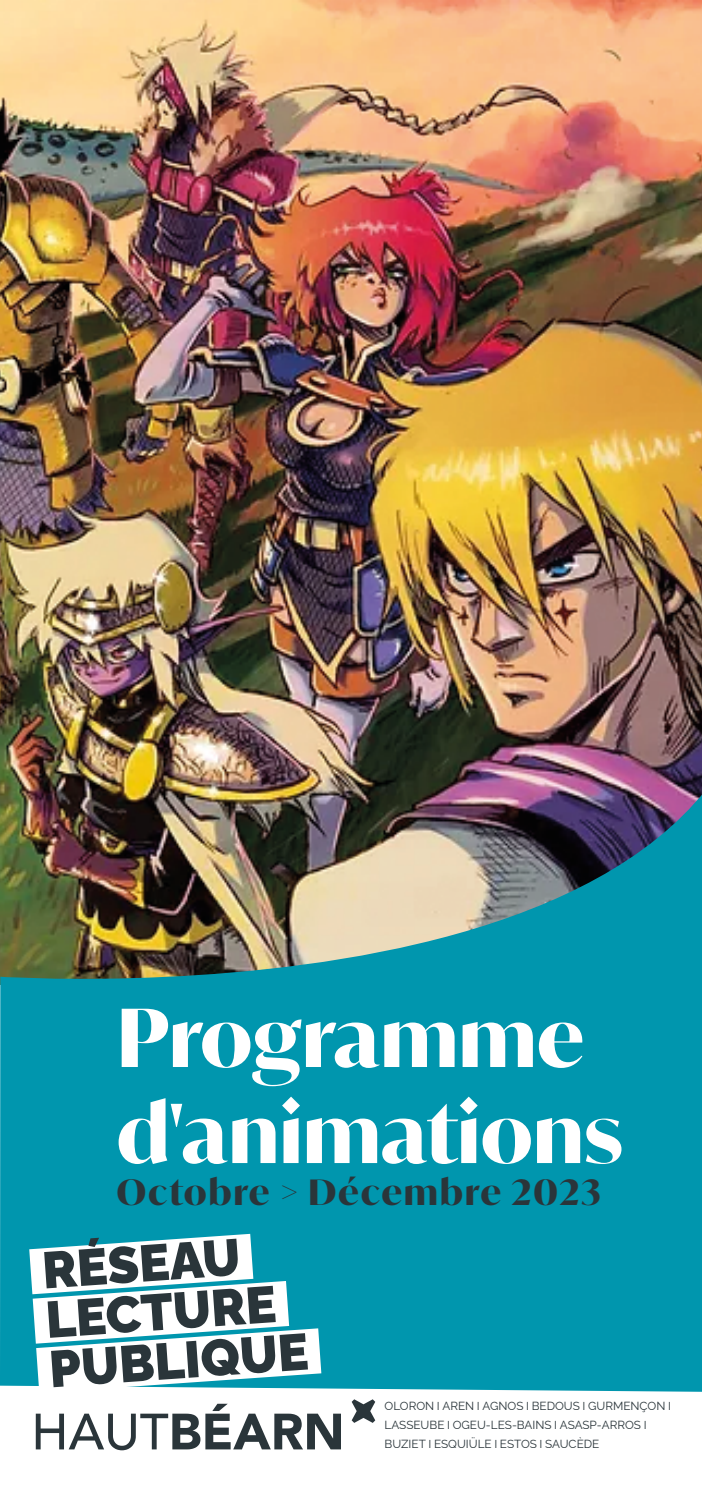
<style>
.page{position:relative;width:702px;height:1489px;background:#fff}
.page>*{position:absolute;margin:0;border:0;box-sizing:border-box;transform-origin:0 0}
.t1{font:700 80px/96px "Ivy Mode";color:#fff}
.t2{font:900 51.25px/49.5px "Raleway";color:#2a353a}
.t3{font:700 35px "Ivy Mode";letter-spacing:.05em;color:#2a353a}
.t4{font:11.75px/18.8px "Raleway";color:#2a353a}
</style>
<div class="page">
<img style="left:0;top:0;width:702px;height:471px">
<img style="left:0;top:471px;width:702px;height:921px">
<svg style="left:0;top:1208px;width:336px;height:94px"></svg>
<svg style="left:0;top:1302px;width:368px;height:116px"></svg>
<svg style="left:36px;top:1403px;width:305px;height:47px"></svg>
<svg style="left:351px;top:1399px;width:24px;height:23px"></svg>
<h1 class="t1" style="left:116px;top:988px;width:507px">Programme d'animations</h1>
<h3 class="t3" style="left:116px;top:1168px;width:486px">Octobre &gt; Décembre 2023</h3>
<h2 class="t2" style="left:40px;top:1240px;width:261px;rotate:-4deg">RÉSEAU<br>LECTURE<br>PUBLIQUE</h2>
<p class="t4" style="left:384px;top:1395px;width:287px">OLORON ❘ AREN ❘ AGNOS ❘ BEDOUS ❘ GURMENÇON ❘<br>LASSEUBE ❘ OGEU-LES-BAINS ❘ ASASP-ARROS ❘<br>BUZIET ❘ ESQUIÜLE ❘ ESTOS ❘ SAUCÈDE</p>
</div>
